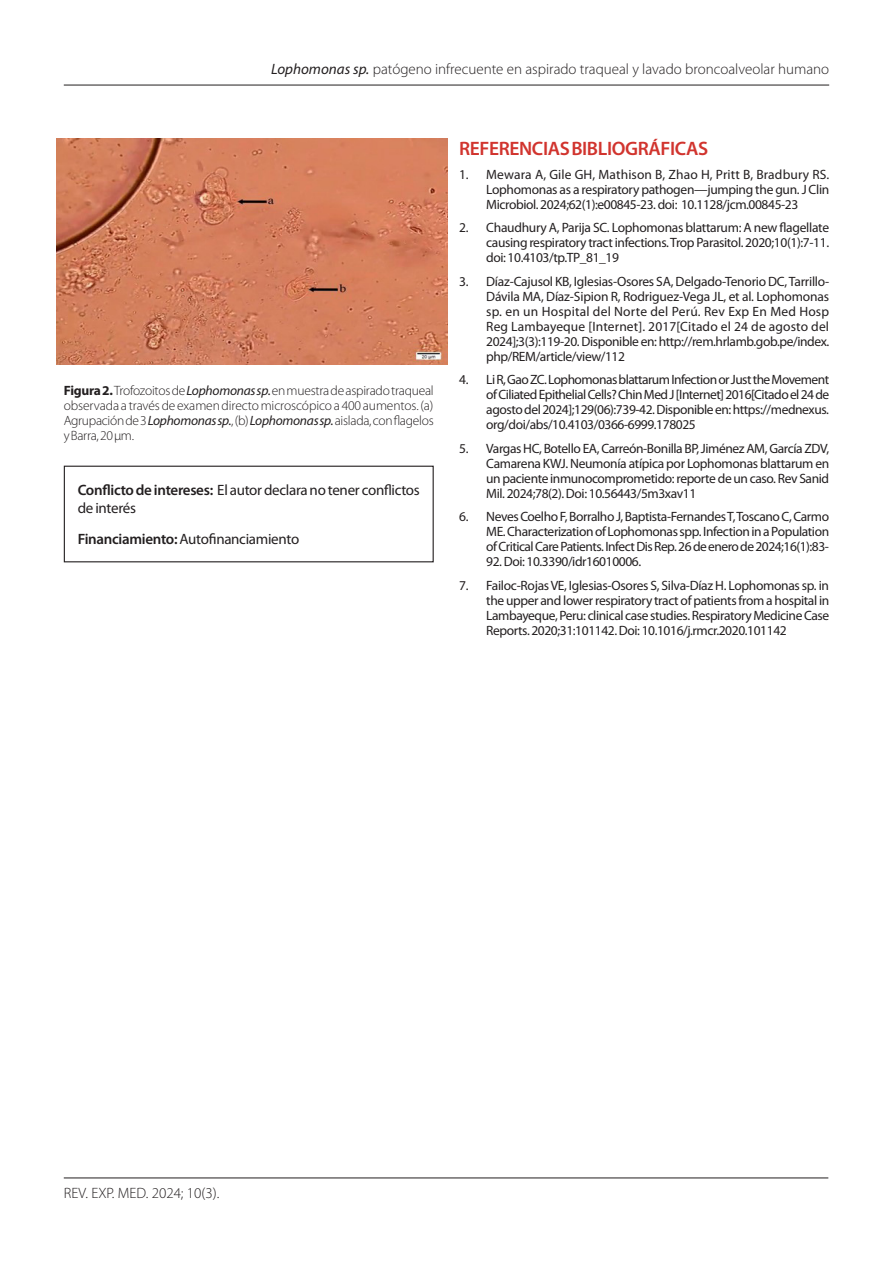
<style>
.page{position:relative;width:893px;height:1263px;background:#fff}
.page>*{position:absolute;margin:0;border:0;box-sizing:border-box;transform-origin:0 0}
.titulos{font:600 19.5px "Myriad Pro";letter-spacing:-.02em;color:#d1342e}
.t1{font:300 15px "Myriad Pro";color:#231f20}
.texto_myriam_pro{font:15px/18px "Myriad Pro";letter-spacing:-.02em;color:#231f20}
.t2{font:13.5px/15px "Myriad Pro";letter-spacing:-.03em;color:#231f20;text-align:justify}
.titulos-2{font:300 13.5px/15px "Myriad Pro";letter-spacing:-.02em;color:#231f20;text-align:justify}
.s1{font-weight:400;font-style:italic}
.s2{font-weight:700}
.s3{font-weight:600}
</style>
<div class="page">
<hr style="left:64px;top:85px;width:765px;height:1px;background:#231f20">
<hr style="left:64px;top:1177px;width:764px;height:1px;background:#231f20">
<div style="left:64px;top:466px;width:370px;height:96px;border:1px solid #231f20"></div>
<img style="left:56px;top:138px;width:392px;height:226px">
<p class="t1" style="left:271px;top:61px;width:559px"><span class="s1">Lophomonas sp.</span> patógeno infrecuente en aspirado traqueal y lavado broncoalveolar humano</p>
<p class="titulos-2" style="left:64px;top:383px;width:371px"><span class="s2">Figura 2.</span> Trofozoitos de <span class="s1">Lophomonas sp.</span> en muestra de aspirado traqueal observada a través de examen directo microscópico a 400 aumentos. (a)<br>Agrupación de 3 <span class="s1">Lophomonas sp.</span>, (b) <span class="s1">Lophomonas sp.</span> aislada, con flagelos y Barra, 20 µm.</p>
<p class="texto_myriam_pro" style="left:78px;top:481px;width:344px"><span class="s3">Conflicto de intereses:</span> El autor declarano tener conflictos de interés</p>
<p class="texto_myriam_pro" style="left:78px;top:530px;width:223px"><span class="s3">Financiamiento:</span> Autofinanciamiento</p>
<p class="titulos" style="left:459px;top:136px;width:250px">REFERENCIAS BIBLIOGRÁFICAS</p>
<p class="t2" style="left:486px;top:166px;width:345px;text-indent:-27px">1. Mewara A, Gile GH, Mathison B, Zhao H, Pritt B, Bradbury RS.<br>Lophomonas as a respiratory pathogen—jumping the gun. J Clin Microbiol. 2024;62(1):e00845-23. doi: 10.1128/jcm.00845-23</p>
<p class="t2" style="left:486px;top:220px;width:344px;text-indent:-27px">2. Chaudhury A, Parija SC. Lophomonas blattarum: A new flagellate causing respiratory tract infections. Trop Parasitol. 2020;10(1):7-11. doi: 10.4103/tp.TP_81_19</p>
<p class="t2" style="left:486px;top:273px;width:345px;text-indent:-27px">3. Díaz-Cajusol KB, Iglesias-Osores SA, Delgado-Tenorio DC, Tarrillo-Dávila MA, Díaz-Sipion R, Rodriguez-Vega JL, et al. Lophomonas sp. en un Hospital del Norte del Perú. Rev Exp En Med Hosp Reg Lambayeque [Internet]. 2017[Citado el 24 de agosto del 2024];3(3):119-20. Disponible en: http://rem.hrlamb.gob.pe/index. php/REM/article/view/112</p>
<p class="t2" style="left:486px;top:372px;width:345px;text-indent:-27px">4. Li R, Gao ZC. Lophomonas blattarum Infection or Just the Movement of Ciliated Epithelial Cells? Chin Med J [Internet] 2016[Citado el 24 de agosto del 2024];129(06):739-42. Disponible en: https://mednexus. org/doi/abs/10.4103/0366-6999.178025</p>
<p class="t2" style="left:486px;top:440px;width:345px;text-indent:-27px">5. Vargas HC, Botello EA, Carreón-Bonilla BP, Jiménez AM, García ZDV, Camarena KWJ. Neumonía atípica por Lophomonas blattarum en un paciente inmunocomprometido: reporte de un caso. Rev Sanid Mil. 2024;78(2). Doi: 10.56443/5m3xav11</p>
<p class="t2" style="left:486px;top:509px;width:344px;text-indent:-27px">6. Neves Coelho F, Borralho J, Baptista-Fernandes T, Toscano C, Carmo ME. Characterization of Lophomonas spp. Infection in a Population of Critical Care Patients. Infect Dis Rep. 26 de enero de 2024;16(1):83-</p>
<p class="t2" style="left:486px;top:554px;width:156px">92. Doi: 10.3390/idr16010006.</p>
<p class="t2" style="left:486px;top:577px;width:345px;text-indent:-27px">7. Failoc-Rojas VE, Iglesias-Osores S, Silva-Díaz H. Lophomonas sp. in the upper and lower respiratory tract of patients from a hospital in Lambayeque, Peru: clinical case studies. Respiratory Medicine Case Reports. 2020;31:101142. Doi: 10.1016/j.rmcr.2020.101142</p>
<p class="t1" style="left:64px;top:1184px;width:157px">REV. EXP. MED. 2024; 10(3).</p>
</div>
